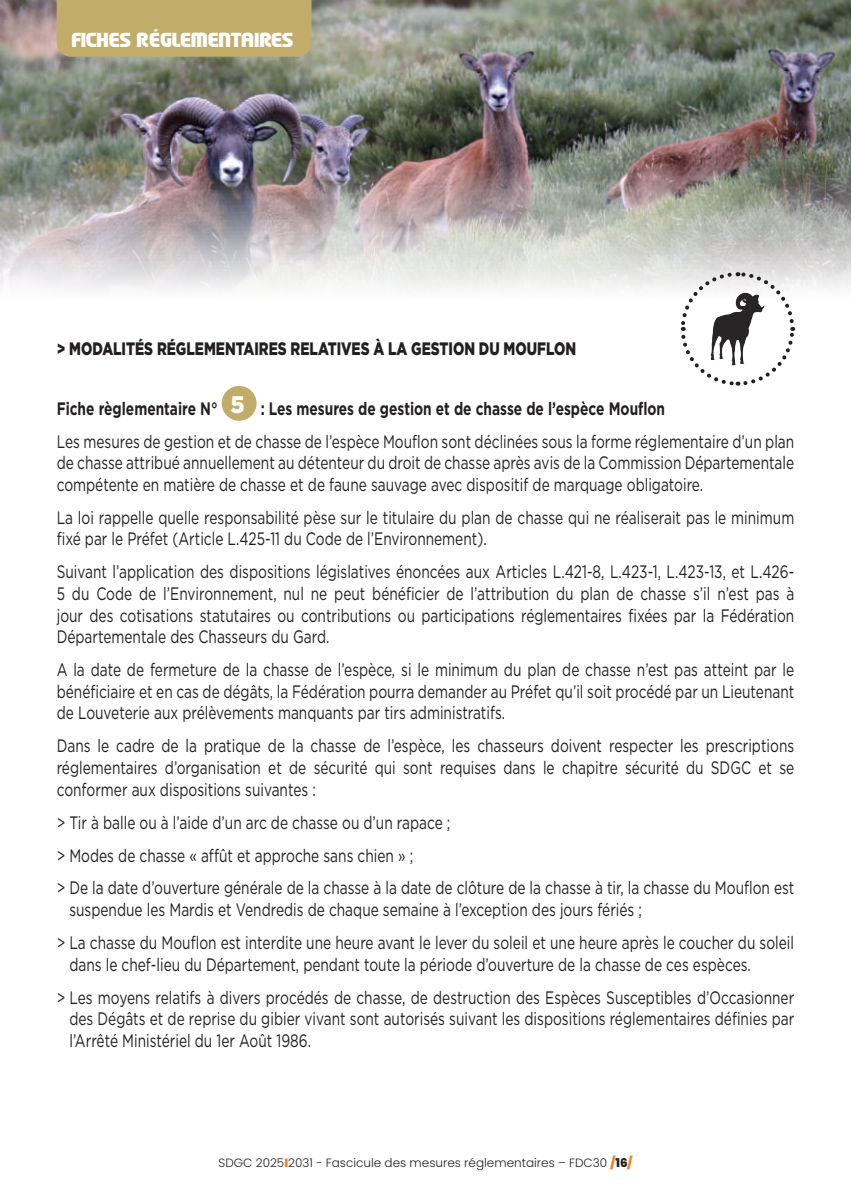
<style>
.page{position:relative;width:851px;height:1191px;background:#fff}
.page>*{position:absolute;margin:0;border:0;box-sizing:border-box;transform-origin:0 0}
.t1{font:18px/21.6px "Gotham";color:#231f20;scale:.76 1}
.t2{font:900 18px "Gotham";color:#231f20;scale:.76 1}
.t3{font:900 18px "Prosper";letter-spacing:-.025em;color:#fff}
.t4{font:300 12px "Poppins";color:#231f20}
.s1{font-weight:700}
.s2{font-weight:900;font-size:24px;color:#fff}
.s3{font-weight:900;color:#f58220}
.s4{font-weight:800}
</style>
<div class="page">
<img style="left:0;top:0;width:850px;height:290px">
<div style="left:222px;top:386px;width:34px;height:35px;background:#c1ac69;border-radius:50%"></div>
<div style="left:57px;top:0;width:254px;height:57px;background:#c1ac69"></div>
<svg style="left:678px;top:270px;width:118px;height:116px"></svg>
<p class="t3" style="left:72px;top:27px;width:223px">FICHES RÉGLEMENTAIRES</p>
<p class="t2" style="left:57px;top:336px;width:684px">&gt; MODALITÉS RÉGLEMENTAIRES RELATIVES À LA GESTION DU MOUFLON</p>
<p class="t1" style="left:57px;top:391px;width:971px;line-height:33px"><span class="s1">Fiche règlementaire N°</span> <span class="s2">5</span> <span class="s1">: Les mesures de gestion et de chasse de l’espèce Mouflon<br></span>Les mesures de gestion et de chasse de l’espèce Mouflon sont déclinées sous la forme réglementaire d’un plan</p>
<p class="t1" style="left:57px;top:452px;width:971px">de chasse attribué annuellement au détenteur du droit de chasse après avis de la Commission Départementale compétente en matière de chasse et de faune sauvage avec dispositif de marquage obligatoire.</p>
<p class="t1" style="left:57px;top:506px;width:971px">La loi rappelle quelle responsabilité pèse sur le titulaire du plan de chasse qui ne réaliserait pas le minimum fixé par le Préfet (Article L.425-11 du Code de l’Environnement).</p>
<p class="t1" style="left:57px;top:561px;width:971px;text-align:justify">Suivant l’application des dispositions législatives énoncées aux Articles L.421-8, L.423-1, L.423-13, et L.426- 5 du Code de l’Environnement, nul ne peut bénéficier de l’attribution du plan de chasse s’il n’est pas à jour des cotisations statutaires ou contributions ou participations réglementaires fixées par la Fédération Départementale des Chasseurs du Gard.</p>
<p class="t1" style="left:57px;top:658px;width:971px;text-align:justify">A la date de fermeture de la chasse de l’espèce, si le minimum du plan de chasse n’est pas atteint par le bénéficiaire et en cas de dégâts, la Fédération pourra demander au Préfet qu’il soit procédé par un Lieutenant de Louveterie aux prélèvements manquants par tirs administratifs.</p>
<p class="t1" style="left:57px;top:735px;width:971px;text-align:justify">Dans le cadre de la pratique de la chasse de l’espèce, les chasseurs doivent respecter les prescriptions réglementaires d’organisation et de sécurité qui sont requises dans le chapitre sécurité du SDGC et se conformer aux dispositions suivantes :</p>
<p class="t1" style="left:57px;top:805px;width:971px;line-height:33px">&gt; Tir à balle ou à l’aide d’un arc de chasse ou d’un rapace ;<br>&gt; Modes de chasse « affût et approche sans chien » ;<br>&gt; De la date d’ouverture générale de la chasse à la date de clôture de la chasse à tir, la chasse du Mouflon est</p>
<p class="t1" style="left:57px;top:892px;width:971px;line-height:33px;text-indent:13px">suspendue les Mardis et Vendredis de chaque semaine à l’exception des jours fériés ;<br>&gt; La chasse du Mouflon est interdite une heure avant le lever du soleil et une heure après le coucher du soleil</p>
<p class="t1" style="left:57px;top:947px;width:971px;line-height:33px;text-indent:13px">dans le chef-lieu du Département, pendant toute la période d’ouverture de la chasse de ces espèces.<br>&gt; Les moyens relatifs à divers procédés de chasse, de destruction des Espèces Susceptibles d’Occasionner</p>
<p class="t1" style="left:69px;top:1007px;width:955px">des Dégâts et de reprise du gibier vivant sont autorisés suivant les dispositions réglementaires définies par l’Arrêté Ministériel du 1er Août 1986.</p>
<p class="t4" style="left:218px;top:1155px;width:415px">SDGC 2025<span class="s3">I</span>2031 - Fascicule des mesures réglementaires – FDC30 <span class="s3">/</span><span class="s4">16</span><span class="s3">/</span></p>
</div>
